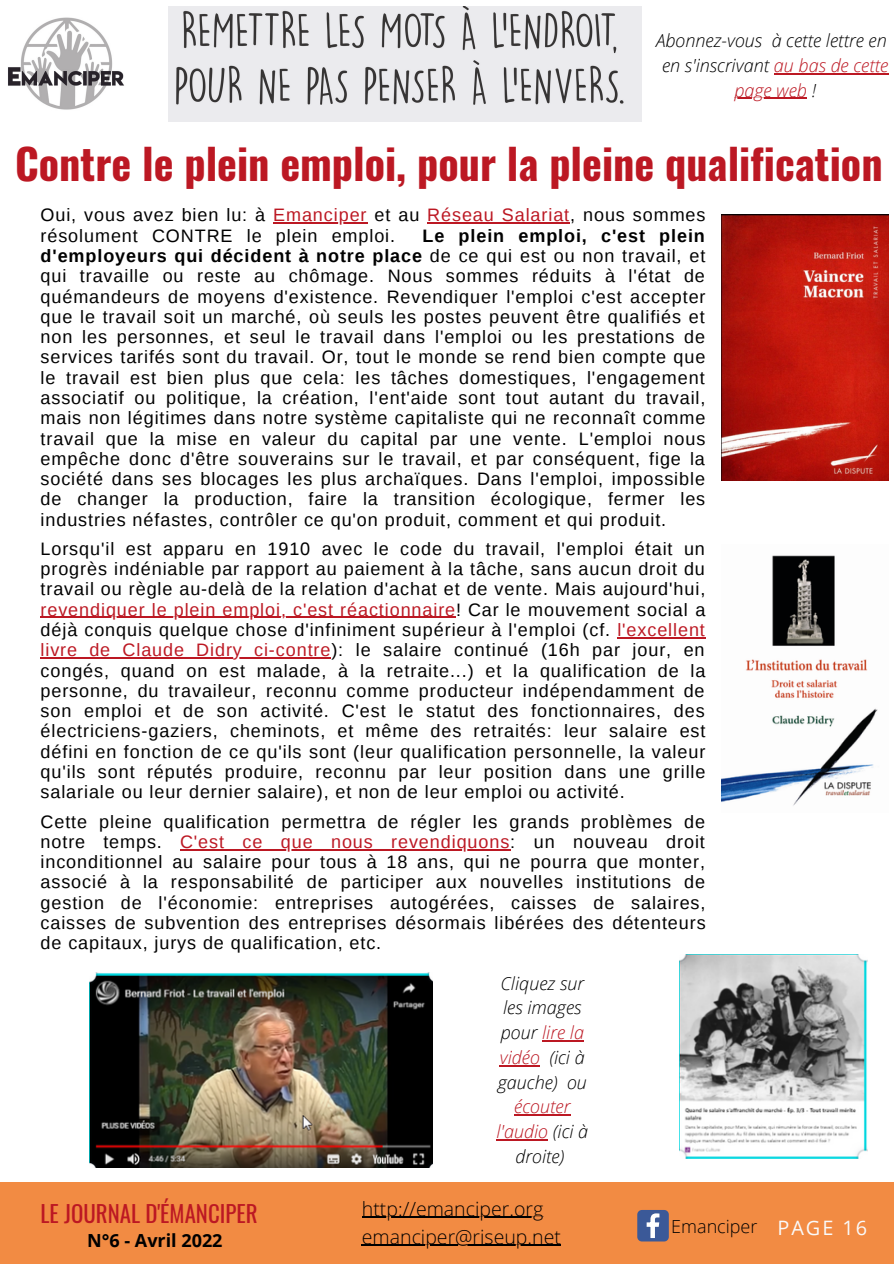
<style>
.page{position:relative;width:894px;height:1264px;background:#fff}
.page>*{position:absolute;margin:0;border:0;box-sizing:border-box;transform-origin:0 0}
.t1{font:700 42.15px "Oswald";color:#bc1823}
.t2{font:22.8px "Oswald";color:#bc1823}
.t3{font:19.8px "Open Sans";letter-spacing:.1em;color:#fafafa}
.t4{font:19.8px "Forum";letter-spacing:.1em;color:#fafafa}
.t5{font:300 19.5px "Open Sans";color:#000}
.t6{font:18px/20.2px "Liberation Sans";letter-spacing:.05em;color:#000;text-align:justify}
.t7{font:italic 300 18px/24.8px "Open Sans";color:#000;text-align:center}
.t8{font:700 18px "Open Sans";color:#000}
.t9{font:300 18px "Open Sans";color:#000}
.s1{color:#bc1823}
.s2{font-weight:700}
</style>
<div class="page">
<div style="left:0;top:1182px;width:893px;height:81px;background:#f28b43"></div>
<img style="left:168px;top:7px;width:473px;height:115px">
<img style="left:8px;top:17px;width:116px;height:93px">
<svg style="left:637px;top:1210px;width:31px;height:31px"></svg>
<hr style="left:273px;top:222px;width:94px;height:2px;background:#bc1823">
<hr style="left:427px;top:222px;width:143px;height:2px;background:#bc1823">
<hr style="left:41px;top:617px;width:415px;height:1px;background:#bc1823">
<hr style="left:617px;top:637px;width:88px;height:1px;background:#bc1823">
<hr style="left:41px;top:657px;width:290px;height:1px;background:#bc1823">
<hr style="left:180px;top:849px;width:330px;height:1px;background:#bc1823">
<img style="left:721px;top:555px;width:157px;height:251px">
<img style="left:721px;top:214px;width:167px;height:266px">
<img style="left:89px;top:972px;width:343px;height:195px">
<img style="left:679px;top:954px;width:188px;height:204px">
<hr style="left:362px;top:1216px;width:181px;height:1px;background:#000">
<hr style="left:362px;top:1244px;width:199px;height:1px;background:#000">
<hr style="left:773px;top:73px;width:115px;height:1px;background:#bc1823">
<hr style="left:734px;top:98px;width:72px;height:1px;background:#bc1823">
<hr style="left:542px;top:1040px;width:42px;height:1px;background:#bc1823">
<hr style="left:500px;top:1064px;width:40px;height:2px;background:#bc1823">
<hr style="left:514px;top:1114px;width:56px;height:1px;background:#bc1823">
<hr style="left:496px;top:1139px;width:52px;height:1px;background:#bc1823">
<p class="t7" style="left:656px;top:28px;width:234px">Abonnez-vous à cette lettre en en s'inscrivant <span class="s1">au bas de cette page web</span> !</p>
<p class="t1" style="left:15px;top:131px;width:868px">Contre le plein emploi, pour la pleine qualification</p>
<p class="t6" style="left:41px;top:205px;width:666px">Oui, vous avez bien lu: à <span class="s1">Emanciper</span> et au <span class="s1">Réseau Salariat</span>, nous sommes résolument CONTRE le plein emploi.</p>
<p class="t6" style="left:41px;top:225px;width:666px;text-indent:382px"><span class="s2">Le plein emploi, c'est plein d'employeurs qui décident à notre place</span> de ce qui est ou non travail, et qui travaille ou reste au chômage. Nous sommes réduits à l'état de quémandeurs de moyens d'existence. Revendiquer l'emploi c'est accepter que le travail soit un marché, où seuls les postes peuvent être qualifiés et non les personnes, et seul le travail dans l'emploi ou les prestations de services tarifés sont du travail. Or, tout le monde se rend bien compte que le travail est bien plus que cela: les tâches domestiques, l'engagement associatif ou politique, la création, l'ent'aide sont tout autant du travail, mais non légitimes dans notre système capitaliste qui ne reconnaît comme travail que la mise en valeur du capital par une vente. L'emploi nous empêche donc d'être souverains sur le travail, et par conséquent, fige la société dans ses blocages les plus archaïques. Dans l'emploi, impossible de changer la production, faire la transition écologique, fermer les industries néfastes, contrôler ce qu'on produit, comment et qui produit.</p>
<p class="t6" style="left:41px;top:538px;width:666px">Lorsqu'il est apparu en 1910 avec le code du travail, l'emploi était un progrès indéniable par rapport au paiement à la tâche, sans aucun droit du travail ou règle au-delà de la relation d'achat et de vente. Mais aujourd'hui, <span class="s1">revendiquer le plein emploi, c'est réactionnaire</span>! Car le mouvement social a déjà conquis quelque chose d'infiniment supérieur à l'emploi (cf. <span class="s1">l'excellent livre de Claude Didry ci-contre</span>): le salaire continué (16h par jour, en congés, quand on est malade, à la retraite...) et la qualification de la personne, du travaileur, reconnu comme producteur indépendamment de son emploi et de son activité. C'est le statut des fonctionnaires, des électriciens-gaziers, cheminots, et même des retraités: leur salaire est défini en fonction de ce qu'ils sont (leur qualification personnelle, la valeur qu'ils sont réputés produire, reconnu par leur position dans une grille salariale ou leur dernier salaire), et non de leur emploi ou activité.</p>
<p class="t6" style="left:41px;top:811px;width:666px">Cette pleine qualification permettra de régler les grands problèmes de notre temps. <span class="s1">C'est ce que nous revendiquons</span>: un nouveau droit inconditionnel au salaire pour tous à 18 ans, qui ne pourra que monter, associé à la responsabilité de participer aux nouvelles institutions de gestion de l'économie: entreprises autogérées, caisses de salaires, caisses de subvention des entreprises désormais libérées des détenteurs de capitaux, jurys de qualification, etc.</p>
<p class="t2" style="left:41px;top:1195px;width:218px">LE JOURNAL D'ÉMANCIPER</p>
<p class="t8" style="left:87px;top:1227px;width:137px">N°6 - Avril 2022</p>
<p class="t7" style="left:496px;top:970px;width:93px">Cliquez sur les images pour <span class="s1">lire la vidéo</span> (ici à gauche) ou <span class="s1">écouter l'audio</span> (ici à droite)</p>
<p class="t5" style="left:362px;top:1194px;width:183px">http://emanciper.org</p>
<p class="t5" style="left:362px;top:1222px;width:200px">emanciper@riseup.net</p>
<p class="t4" style="left:788px;top:1212px;width:51px">PAGE</p>
<p class="t3" style="left:842px;top:1213px;width:26px">16</p>
<p class="t4" style="left:846px;top:1212px;width:23px">02</p>
<p class="t9" style="left:671px;top:1213px;width:88px">Emanciper</p>
<p class="t3" style="left:777px;top:1213px;width:57px">PAGE</p>
</div>
